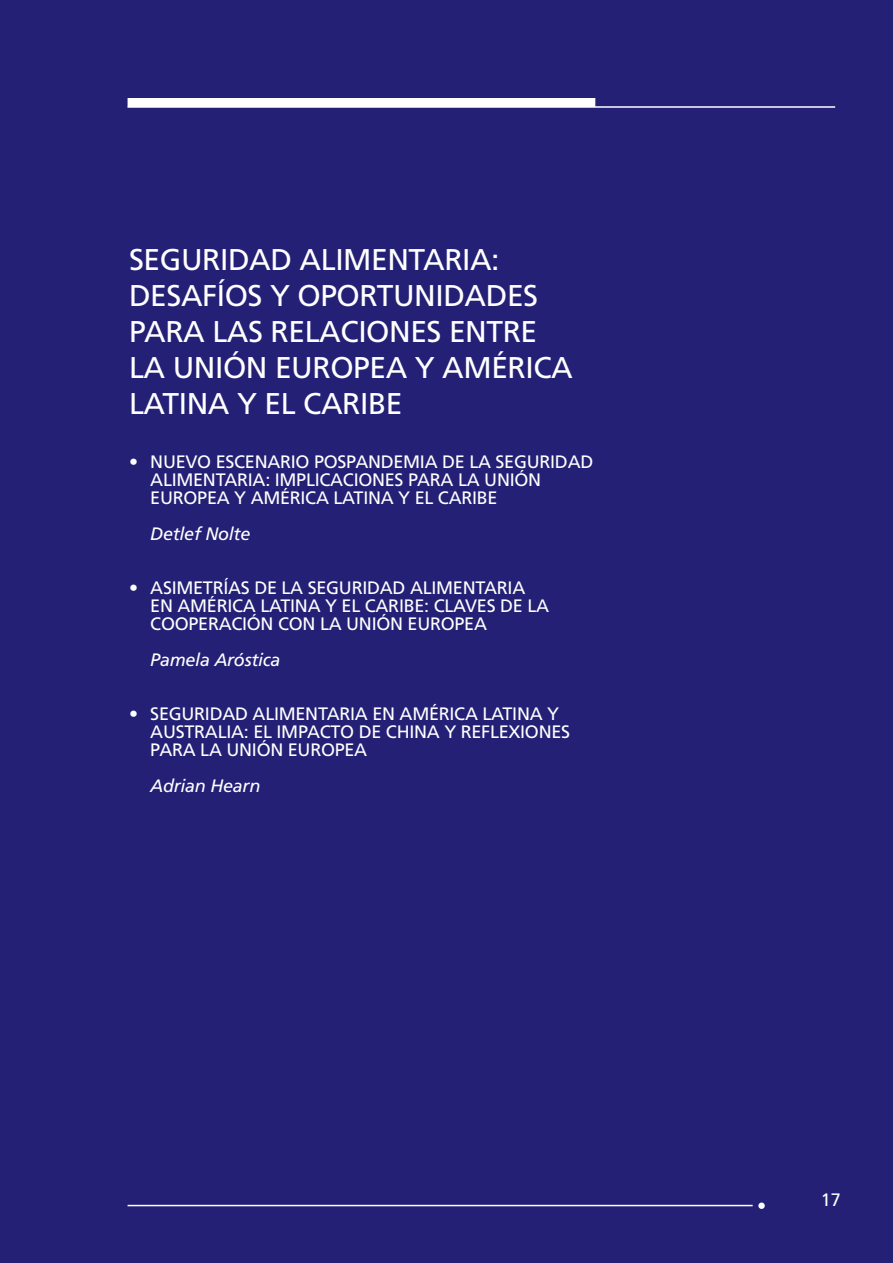
<style>
.page{position:relative;width:893px;height:1263px;background:#242076}
.page>*{position:absolute;margin:0;border:0;box-sizing:border-box;transform-origin:0 0}
.t1{font:30px/36px "Frutiger LT Std";letter-spacing:-.015em;color:#fff}
.t2{font:18px/18px "Frutiger LT Std";letter-spacing:-.015em;color:#fff}
.t3{font:italic 18px "Frutiger LT Std";letter-spacing:-.015em;color:#fff}
</style>
<div class="page">
<hr style="left:128px;top:106px;width:707px;height:2px;background:#fff">
<div style="left:128px;top:98px;width:467px;height:9px;background:#fff"></div>
<hr style="left:128px;top:1205px;width:625px;height:1px;background:#fff">
<div style="left:758px;top:1202px;width:7px;height:7px;background:#fff;border-radius:50%"></div>
<h1 class="t1" style="left:129px;top:242px;width:445px">SEGURIDAD ALIMENTARIA:<br>DESAFÍOS Y OPORTUNIDADES<br>PARA LAS RELACIONES ENTRE<br>LA UNIÓN EUROPEA Y AMÉRICA<br>LATINA Y EL CARIBE</h1>
<p class="t2" style="left:150px;top:453px;width:445px;text-indent:-21px">• NUEVO ESCENARIO POSPANDEMIA DE LA SEGURIDAD<br>ALIMENTARIA: IMPLICACIONES PARA LA UNIÓN<br>EUROPEA Y AMÉRICA LATINA Y EL CARIBE</p>
<p class="t3" style="left:150px;top:523px;width:102px">Detlef Nolte</p>
<p class="t2" style="left:150px;top:579px;width:400px;text-indent:-21px">• ASIMETRÍAS DE LA SEGURIDAD ALIMENTARIA<br>EN AMÉRICA LATINA Y EL CARIBE: CLAVES DE LA<br>COOPERACIÓN CON LA UNIÓN EUROPEA</p>
<p class="t3" style="left:150px;top:649px;width:132px">Pamela Aróstica</p>
<p class="t2" style="left:150px;top:705px;width:421px;text-indent:-21px">• SEGURIDAD ALIMENTARIA EN AMÉRICA LATINA Y<br>AUSTRALIA: EL IMPACTO DE CHINA Y REFLEXIONES<br>PARA LA UNIÓN EUROPEA</p>
<p class="t3" style="left:150px;top:775px;width:112px">Adrian Hearn</p>
<p class="t2" style="left:821px;top:1191px;width:22px">17</p>
</div>
